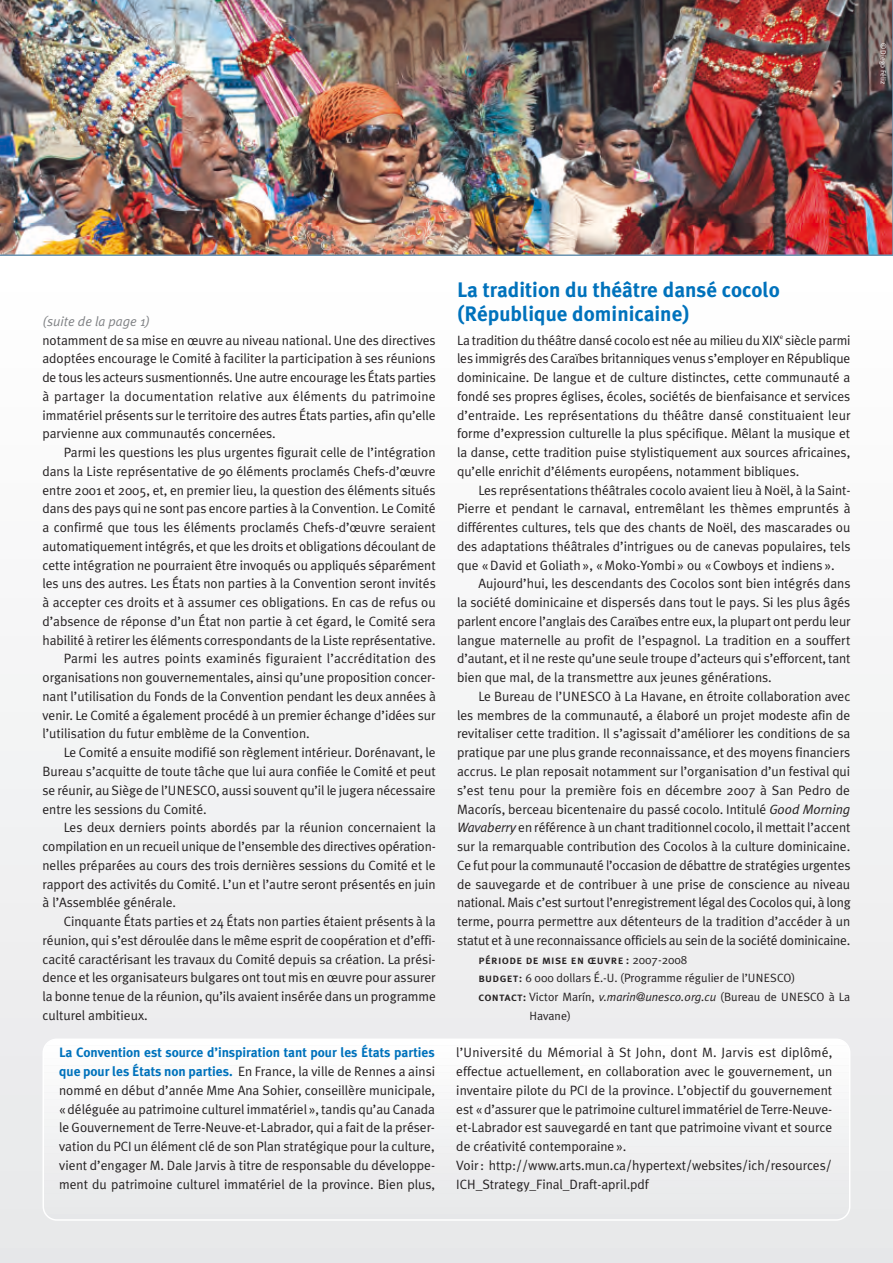
<style>
.page{position:relative;width:893px;height:1263px;background:#fff}
.page>*{position:absolute;margin:0;border:0;box-sizing:border-box;transform-origin:0 0}
.t1{font:700 21px/24px "Meta Plus";color:#0072bc}
.t2{font:13.5px/18.8px "Meta Plus Normal";letter-spacing:-.005em;color:#231f20;text-align:justify}
.t3{font:700 13.5px "Meta Plus";letter-spacing:-.005em;color:#0072bc}
.t4{font:13.5px "Meta Plus Normal";letter-spacing:.015em;color:#231f20}
.t5{font:italic 13.5px "Meta Plus Normal";color:#808285}
.t6{font:12px "Meta Plus Normal";color:#231f20}
.t7{font:12px "Meta Plus Medium Caps";letter-spacing:.025em;color:#231f20}
.t8{font:7.5px "Meta Plus Normal";color:#fff}
.s1{font-family:"Meta Plus";font-weight:700;color:#0072bc}
.s2{font-style:italic}
.s3{font-family:"Meta Plus Normal"}
.s4{font-family:"Meta Plus Medium Caps"}
</style>
<div class="page">
<div style="left:0;top:1248px;width:893px;height:15px;background:#e6e7e9"></div>
<div style="left:0;top:1210px;width:893px;height:37px;background:#e8e9ea"></div>
<div style="left:0;top:1172px;width:893px;height:37px;background:#e9eaeb"></div>
<div style="left:0;top:1133px;width:893px;height:37px;background:#eaebec"></div>
<div style="left:0;top:1095px;width:893px;height:37px;background:#eaebec"></div>
<div style="left:0;top:1057px;width:893px;height:37px;background:#ebebed"></div>
<div style="left:0;top:1019px;width:893px;height:37px;background:#ececee"></div>
<div style="left:0;top:980px;width:893px;height:37px;background:#ededee"></div>
<div style="left:0;top:942px;width:893px;height:37px;background:#eeeeef"></div>
<div style="left:0;top:904px;width:893px;height:37px;background:#efeff0"></div>
<div style="left:0;top:866px;width:893px;height:37px;background:#f0f0f1"></div>
<div style="left:0;top:828px;width:893px;height:37px;background:#f0f1f2"></div>
<div style="left:0;top:789px;width:893px;height:37px;background:#f1f2f3"></div>
<div style="left:0;top:751px;width:893px;height:37px;background:#f2f3f4"></div>
<div style="left:0;top:713px;width:893px;height:37px;background:#f3f4f4"></div>
<div style="left:0;top:675px;width:893px;height:37px;background:#f4f5f5"></div>
<div style="left:0;top:636px;width:893px;height:37px;background:#f5f5f6"></div>
<div style="left:0;top:598px;width:893px;height:37px;background:#f6f6f7"></div>
<div style="left:0;top:560px;width:893px;height:37px;background:#f7f7f8"></div>
<div style="left:0;top:522px;width:893px;height:37px;background:#f8f8f9"></div>
<div style="left:0;top:484px;width:893px;height:37px;background:#f9f9f9"></div>
<div style="left:0;top:445px;width:893px;height:37px;background:#fafafa"></div>
<div style="left:0;top:407px;width:893px;height:37px;background:#fbfbfb"></div>
<img style="left:0;top:0;width:893px;height:255px">
<svg style="left:43px;top:1039px;width:807px;height:182px"></svg>
<p class="t8" style="left:888px;top:43px;width:43px;rotate:90deg">© Diego Féliz</p>
<p class="t5" style="left:43px;top:313px;width:109px">(suite de la page 1)</p>
<p class="t2" style="left:43px;top:331px;width:395px">notamment de sa mise en œuvre au niveau national. Une des directives adoptées encourage le Comité à faciliter la participation à ses réunions de tous les acteurs susmentionnés. Une autre encourage les États parties à partager la documentation relative aux éléments du patrimoine immatériel présents sur le territoire des autres États parties, afin qu’elle parvienne aux communautés concernées.</p>
<p class="t2" style="left:64px;top:443px;width:373px">Parmi les questions les plus urgentes figurait celle de l’intégration</p>
<p class="t2" style="left:43px;top:462px;width:395px">dans la Liste représentative de 90 éléments proclamés Chefs-d’œuvre</p>
<p class="t2" style="left:43px;top:481px;width:395px">entre 2001 et 2005, et, en premier lieu, la question des éléments situés</p>
<p class="t2" style="left:43px;top:499px;width:395px">dans des pays qui ne sont pas encore parties à la Convention. Le Comité</p>
<p class="t2" style="left:43px;top:518px;width:395px">a confirmé que tous les éléments proclamés Chefs-d’œuvre seraient</p>
<p class="t2" style="left:43px;top:537px;width:395px">automatiquement intégrés, et que les droits et obligations découlant de</p>
<p class="t2" style="left:43px;top:556px;width:395px">cette intégration ne pourraient être invoqués ou appliqués séparément</p>
<p class="t2" style="left:43px;top:574px;width:395px">les uns des autres. Les États non parties à la Convention seront invités</p>
<p class="t2" style="left:43px;top:593px;width:395px">à accepter ces droits et à assumer ces obligations. En cas de refus ou</p>
<p class="t2" style="left:43px;top:612px;width:395px">d’absence de réponse d’un État non partie à cet égard, le Comité sera</p>
<p class="t2" style="left:43px;top:631px;width:395px">habilité à retirer les éléments correspondants de la Liste représentative.</p>
<p class="t4" style="left:64px;top:651px;width:374px">Parmi les autres points examinés figuraient l’accréditation des</p>
<p class="t2" style="left:43px;top:668px;width:395px">organisations non gouvernementales, ainsi qu’une proposition concer-</p>
<p class="t2" style="left:43px;top:687px;width:395px">nant l’utilisation du Fonds de la Convention pendant les deux années à</p>
<p class="t2" style="left:43px;top:706px;width:395px">venir. Le Comité a également procédé à un premier échange d’idées sur</p>
<p class="t2" style="left:43px;top:724px;width:269px">l’utilisation du futur emblème de la Convention.</p>
<p class="t2" style="left:64px;top:743px;width:373px">Le Comité a ensuite modifié son règlement intérieur. Dorénavant, le</p>
<p class="t2" style="left:43px;top:762px;width:395px">Bureau s’acquitte de toute tâche que lui aura confiée le Comité et peut</p>
<p class="t2" style="left:43px;top:781px;width:395px">se réunir, au Siège de l’UNESCO, aussi souvent qu’il le jugera nécessaire</p>
<p class="t2" style="left:43px;top:799px;width:166px">entre les sessions du Comité.</p>
<p class="t2" style="left:64px;top:818px;width:374px">Les deux derniers points abordés par la réunion concernaient la</p>
<p class="t2" style="left:43px;top:837px;width:395px">compilation en un recueil unique de l’ensemble des directives opération-</p>
<p class="t2" style="left:43px;top:856px;width:395px">nelles préparées au cours des trois dernières sessions du Comité et le</p>
<p class="t2" style="left:43px;top:874px;width:395px">rapport des activités du Comité. L’un et l’autre seront présentés en juin</p>
<p class="t2" style="left:43px;top:893px;width:135px">à l’Assemblée générale.</p>
<p class="t2" style="left:64px;top:912px;width:373px">Cinquante États parties et 24 États non parties étaient présents à la</p>
<p class="t2" style="left:43px;top:931px;width:395px">réunion, qui s’est déroulée dans le même esprit de coopération et d’effi-</p>
<p class="t2" style="left:43px;top:949px;width:395px">cacité caractérisant les travaux du Comité depuis sa création. La prési-</p>
<p class="t2" style="left:43px;top:968px;width:395px">dence et les organisateurs bulgares ont tout mis en œuvre pour assurer</p>
<p class="t2" style="left:43px;top:987px;width:395px">la bonne tenue de la réunion, qu’ils avaient insérée dans un programme</p>
<p class="t2" style="left:43px;top:1006px;width:107px">culturel ambitieux.</p>
<p class="t3" style="left:59px;top:1045px;width:377px">La Convention est source d’inspiration tant pour les États parties</p>
<p class="t2" style="left:59px;top:1062px;width:378px"><span class="s1">que pour les États non parties.</span> En France, la ville de Rennes a ainsi nommé en début d’année Mme Ana Sohier, conseillère municipale, «déléguée au patrimoine culturel immatériel », tandis qu’au Canada le Gouvernement de Terre-Neuve-et-Labrador, qui a fait de la préser&shy;vation du PCI un élément clé de son Plan stratégique pour la culture, vient d’engager M. Dale Jarvis à titre de responsable du développe&shy;ment du patrimoine culturel immatériel de la province. Bien plus,</p>
<h1 class="t1" style="left:457px;top:278px;width:324px">La tradition du théâtre dansé cocolo (République dominicaine)</h1>
<p class="t2" style="left:457px;top:331px;width:395px">La tradition du théâtre dansé cocolo est née au milieu du XIX<sup>e</sup> siècle parmi les immigrés des Caraïbes britanniques venus s’employer en République dominicaine. De langue et de culture distinctes, cette communauté a fondé ses propres églises, écoles, sociétés de bienfaisance et services d’entraide. Les représentations du théâtre dansé constituaient leur forme d’expression culturelle la plus spécifique. Mêlant la musique et la danse, cette tradition puise stylistiquement aux sources africaines, qu’elle enrichit d’éléments européens, notamment bibliques.</p>
<p class="t2" style="left:457px;top:481px;width:395px;text-indent:21px">Les représentations théâtrales cocolo avaient lieu à Noël, à la Saint-Pierre et pendant le carnaval, entremêlant les thèmes empruntés à différentes cultures, tels que des chants de Noël, des mascarades ou des adaptations théâtrales d’intrigues ou de canevas populaires, tels que « David et Goliath », « Moko-Yombi » ou « Cowboys et indiens ».</p>
<p class="t2" style="left:457px;top:574px;width:395px;text-indent:21px">Aujourd’hui, les descendants des Cocolos sont bien intégrés dans la société dominicaine et dispersés dans tout le pays. Si les plus âgés parlent encore l’anglais des Caraïbes entre eux, la plupart ont perdu leur langue maternelle au profit de l’espagnol. La tradition en a souffert d’autant, et il ne reste qu’une seule troupe d’acteurs qui s’efforcent, tant bien que mal, de la transmettre aux jeunes générations.</p>
<p class="t2" style="left:457px;top:687px;width:395px;text-indent:21px">Le Bureau de l’UNESCO à La Havane, en étroite collaboration avec les membres de la communauté, a élaboré un projet modeste afin de revitaliser cette tradition. Il s’agissait d’améliorer les conditions de sa pratique par une plus grande reconnaissance, et des moyens financiers accrus. Le plan reposait notamment sur l’organisation d’un festival qui s’est tenu pour la première fois en décembre 2007 à San Pedro de Macorís, berceau bicentenaire du passé cocolo. Intitulé <span class="s2">Good Morning Wavaberry</span> en référence à un chant traditionnel cocolo, il mettait l’accent sur la remarquable contribution des Cocolos à la culture dominicaine.<br>Ce fut pour la communauté l’occasion de débattre de stratégies urgentes de sauvegarde et de contribuer à une prise de conscience au niveau national. Mais c’est surtout l’enregistrement légal des Cocolos qui, à long terme, pourra permettre aux détenteurs de la tradition d’accéder à un statut et à une reconnaissance officiels au sein de la société dominicaine.</p>
<p class="t7" style="left:478px;top:952px;width:210px">période de mise en œuvre : <span class="s3">2007-2008</span></p>
<p class="t6" style="left:478px;top:971px;width:318px"><span class="s4">budget:</span> 6 000 dollars É.-U. (Programme régulier de l’UNESCO)</p>
<p class="t6" style="left:478px;top:990px;width:373px"><span class="s4">contact:</span> Victor Marín, <span class="s2">v.marin@unesco.org.cu</span> (Bureau de UNESCO à La</p>
<p class="t6" style="left:529px;top:1008px;width:43px">Havane)</p>
<p class="t2" style="left:456px;top:1043px;width:378px;text-align:left">l’Université du Mémorial à St John, dont M. Jarvis est diplômé, effectue actuellement, en collaboration avec le gouvernement, un inventaire pilote du PCI de la province. L’objectif du gouvernement est «d’assurer que le patrimoine culturel immatériel de Terre-Neuve&shy;et-Labrador est sauvegardé en tant que patrimoine vivant et source de créativité contemporaine ».<br>Voir: http://www.arts.mun.ca/hypertext/websites/ich/resources/ ICH_Strategy_Final_Draft-april.pdf</p>
</div>
